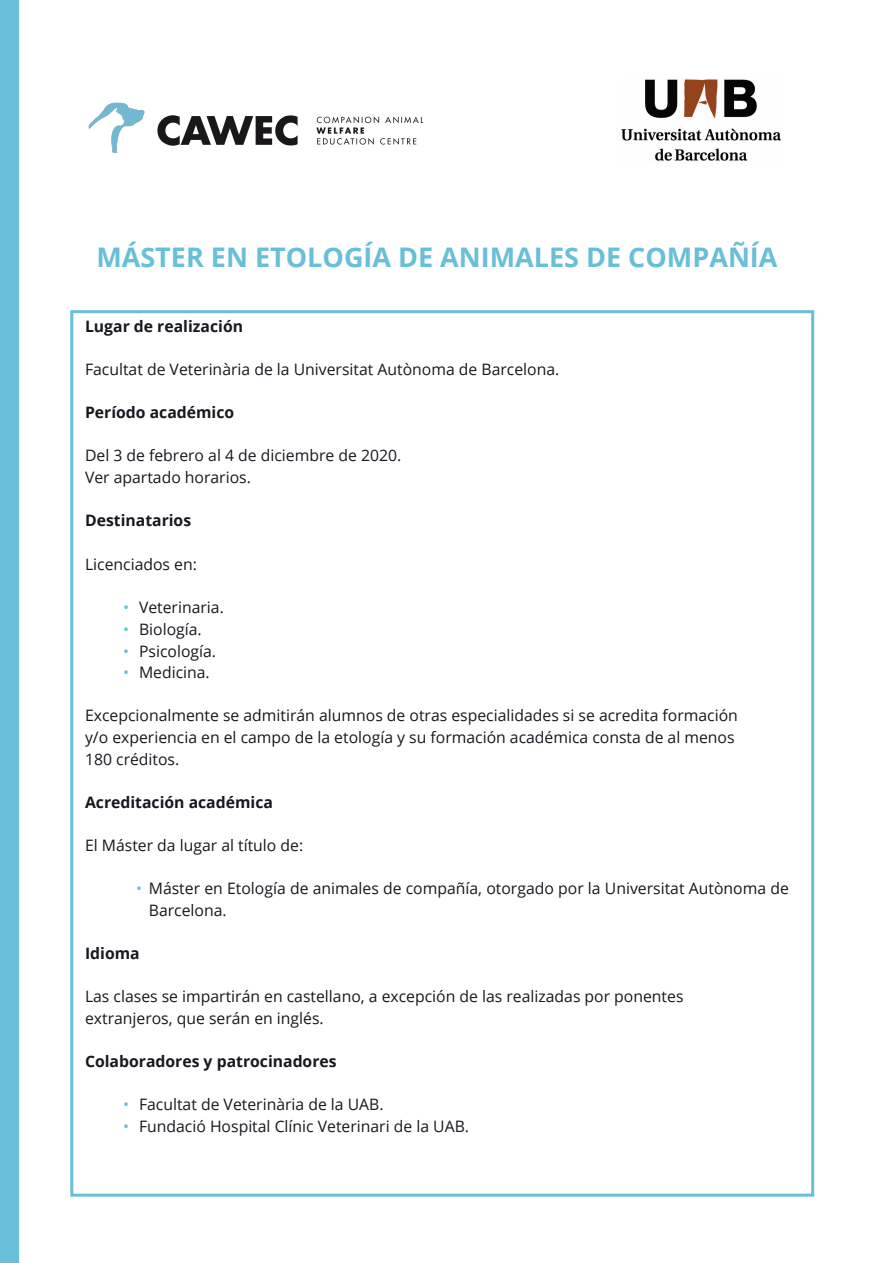
<style>
.page{position:relative;width:893px;height:1263px;background:#fff}
.page>*{position:absolute;margin:0;border:0;box-sizing:border-box;transform-origin:0 0}
.Titulo_color{font:700 27px "Open Sans";color:#67bfd8}
.Bullet_principal{font:15.75px/21.6px "Open Sans";color:#17181f}
.t1{font:700 15.75px "Open Sans";color:#17181f}
.s1{color:#67bfd8}
</style>
<div class="page">
<div style="left:0;top:0;width:19px;height:1263px;background:#67bfd8"></div>
<img style="left:88px;top:102px;width:336px;height:51px">
<img style="left:621px;top:79px;width:160px;height:82px">
<p class="Titulo_color" style="left:96px;top:238px;width:683px">MÁSTER EN ETOLOGÍA DE ANIMALES DE COMPAÑÍA</p>
<p class="t1" style="left:85px;top:315px;width:160px">Lugar de realización</p>
<p class="Bullet_principal" style="left:85px;top:358px;width:476px">Facultat de Veterinària de la Universitat Autònoma de Barcelona.</p>
<p class="t1" style="left:85px;top:401px;width:151px">Período académico</p>
<p class="Bullet_principal" style="left:85px;top:444px;width:318px">Del 3 de febrero al 4 de diciembre de 2020.</p>
<p class="Bullet_principal" style="left:85px;top:466px;width:167px">Ver apartado horarios.</p>
<p class="t1" style="left:85px;top:509px;width:108px">Destinatarios</p>
<p class="Bullet_principal" style="left:85px;top:553px;width:113px">Licenciados en:</p>
<p class="Bullet_principal" style="left:123px;top:596px;width:102px"><span class="s1">•</span> Veterinaria.</p>
<p class="Bullet_principal" style="left:123px;top:618px;width:80px"><span class="s1">•</span> Biología.</p>
<p class="Bullet_principal" style="left:123px;top:640px;width:94px"><span class="s1">•</span> Psicología.</p>
<p class="Bullet_principal" style="left:123px;top:661px;width:88px"><span class="s1">•</span> Medicina.</p>
<p class="Bullet_principal" style="left:85px;top:704px;width:654px">Excepcionalmente se admitirán alumnos de otras especialidades si se acredita formación</p>
<p class="Bullet_principal" style="left:85px;top:726px;width:651px">y/o experiencia en el campo de la etología y su formación académica consta de al menos</p>
<p class="Bullet_principal" style="left:85px;top:748px;width:96px">180 créditos.</p>
<p class="t1" style="left:85px;top:791px;width:189px">Acreditación académica</p>
<p class="Bullet_principal" style="left:85px;top:834px;width:220px">El Máster da lugar al título de:</p>
<p class="Bullet_principal" style="left:149px;top:877px;width:641px;text-indent:-13px"><span class="s1">•</span> Máster en Etología de animales de compañía, otorgado por la Universitat Autònoma de<br>Barcelona.</p>
<p class="t1" style="left:85px;top:942px;width:56px">Idioma</p>
<p class="Bullet_principal" style="left:85px;top:985px;width:600px">Las clases se impartirán en castellano, a excepción de las realizadas por ponentes</p>
<p class="Bullet_principal" style="left:85px;top:1007px;width:240px">extranjeros, que serán en inglés.</p>
<p class="t1" style="left:85px;top:1050px;width:253px">Colaboradores y patrocinadores</p>
<p class="Bullet_principal" style="left:123px;top:1093px;width:262px"><span class="s1">•</span> Facultat de Veterinària de la UAB.</p>
<p class="Bullet_principal" style="left:123px;top:1115px;width:347px"><span class="s1">•</span> Fundació Hospital Clínic Veterinari de la UAB.</p>
</div>
